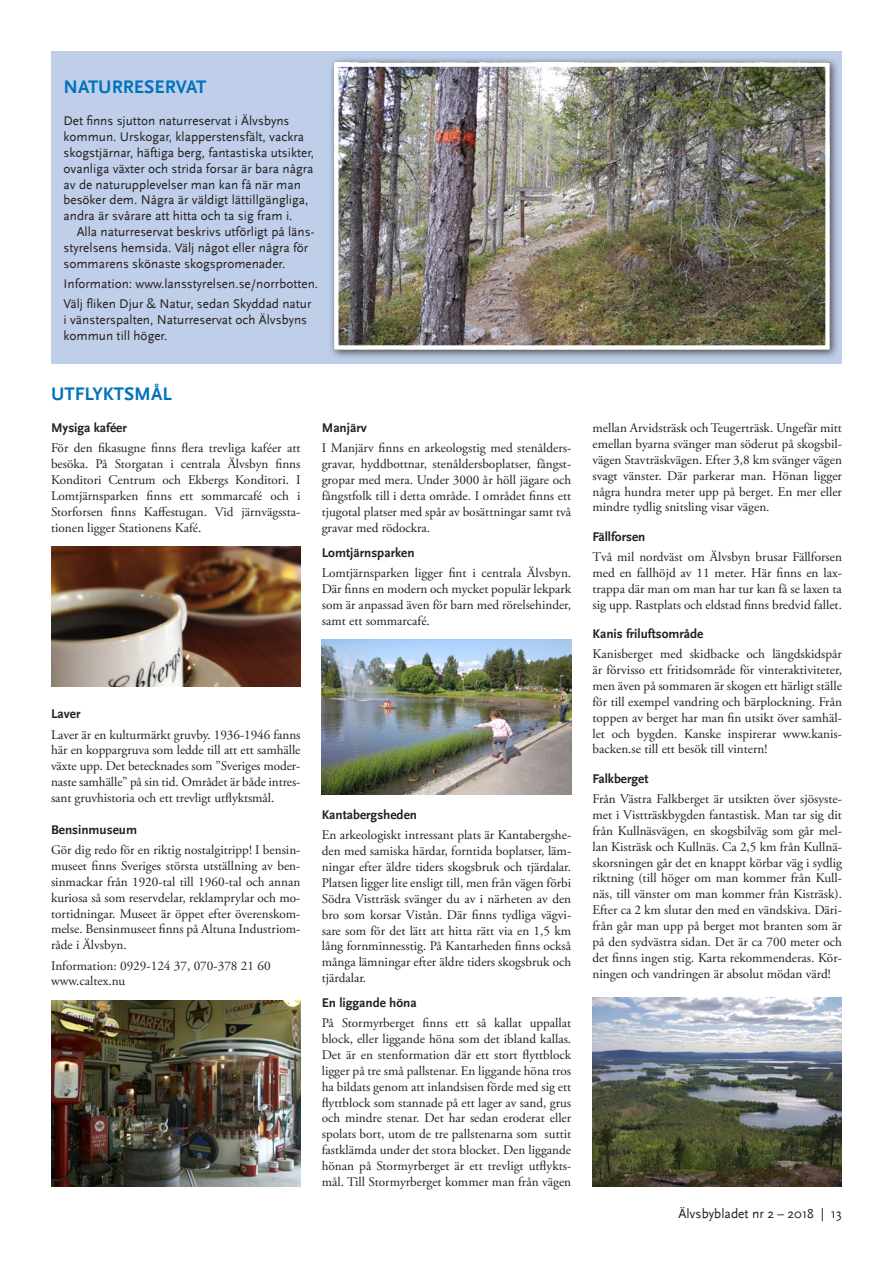
<style>
.page{position:relative;width:893px;height:1263px;background:#fff}
.page>*{position:absolute;margin:0;border:0;box-sizing:border-box;transform-origin:0 0}
.t1{font:700 19.05px "Scala Sans";color:#0073bc}
.t2{font:13.5px "Scala Sans";color:#231f20}
.t3{font:13.2px/15.9px "Adobe Garamond Pro";color:#231f20;text-align:justify}
.t4{font:13.2px "Scala Sans";color:#231f20}
.t5{font:700 13.2px "Scala Sans";color:#231f20}
</style>
<div class="page">
<img style="left:51px;top:546px;width:249px;height:141px">
<img style="left:51px;top:1000px;width:249px;height:186px">
<img style="left:322px;top:639px;width:249px;height:155px">
<div style="left:51px;top:51px;width:791px;height:312px;background:#c0cfe9"></div>
<div style="left:328px;top:56px;width:512px;height:304px;background:#231f20;opacity:.75"></div>
<img style="left:339px;top:67px;width:486px;height:278px">
<div style="left:334px;top:62px;width:496px;height:288px;border:4px solid #fff"></div>
<img style="left:592px;top:997px;width:250px;height:189px">
<p class="t1" style="left:64px;top:77px;width:144px">NATURRESERVAT</p>
<p class="t4" style="left:64px;top:114px;width:227px">Det finns sjutton naturreservat i Älvsbyns</p>
<p class="t4" style="left:64px;top:129px;width:242px">kommun. Urskogar, klapperstensfält, vackra</p>
<p class="t4" style="left:64px;top:145px;width:252px">skogstjärnar, häftiga berg, fantastiska utsikter,</p>
<p class="t4" style="left:64px;top:161px;width:251px">ovanliga växter och strida forsar är bara några</p>
<p class="t4" style="left:64px;top:177px;width:239px">av de naturupplevelser man kan få när man</p>
<p class="t4" style="left:64px;top:193px;width:246px">besöker dem. Några är väldigt lättillgängliga,</p>
<p class="t4" style="left:64px;top:209px;width:231px">andra är svårare att hitta och ta sig fram i.</p>
<p class="t4" style="left:77px;top:225px;width:239px">Alla naturreservat beskrivs utförligt på läns-</p>
<p class="t4" style="left:64px;top:240px;width:246px">styrelsens hemsida. Välj något eller några för</p>
<p class="t4" style="left:64px;top:256px;width:223px">sommarens skönaste skogspromenader.</p>
<p class="t4" style="left:64px;top:277px;width:256px">Information: www.lansstyrelsen.se/norrbotten.</p>
<p class="t4" style="left:64px;top:297px;width:250px">Välj fliken Djur &amp; Natur, sedan Skyddad natur</p>
<p class="t4" style="left:64px;top:313px;width:245px">i vänsterspalten, Naturreservat och Älvsbyns</p>
<p class="t4" style="left:64px;top:329px;width:105px">kommun till höger.</p>
<p class="t1" style="left:51px;top:384px;width:122px">UTFLYKTSMÅL</p>
<p class="t5" style="left:51px;top:421px;width:77px">Mysiga kaféer</p>
<p class="t3" style="left:51px;top:441px;width:251px">För den fikasugne finns flera trevliga kaféer att besöka. På Storgatan i centrala Älvsbyn finns Konditori Centrum och Ekbergs Konditori. I Lomtjärnsparken finns ett sommarcafé och i Storforsen finns Kaffestugan. Vid järnvägssta&shy;tionen ligger Stationens Kafé.</p>
<p class="t5" style="left:322px;top:421px;width:47px">Manjärv</p>
<p class="t3" style="left:322px;top:441px;width:251px">I Manjärv finns en arkeologstig med stenålders&shy;gravar, hyddbottnar, stenåldersboplatser, fångst&shy;gropar med mera. Under 3000 år höll jägare och fångstfolk till i detta område. I området finns ett tjugotal platser med spår av bosättningar samt två gravar med rödockra.</p>
<p class="t5" style="left:322px;top:545px;width:94px">Lomtjärnsparken</p>
<p class="t3" style="left:322px;top:565px;width:251px">Lomtjärnsparken ligger fint i centrala Älvsbyn.<br>Där finns en modern och mycket populär lekpark som är anpassad även för barn med rörelsehinder, samt ett sommarcafé.</p>
<p class="t5" style="left:51px;top:707px;width:31px">Laver</p>
<p class="t3" style="left:51px;top:727px;width:251px">Laver är en kulturmärkt gruvby. 1936-1946 fanns här en koppargruva som ledde till att ett samhälle växte upp. Det betecknades som ”Sveriges moder&shy;naste samhälle” på sin tid. Området är både intres&shy;sant gruvhistoria och ett trevligt utflyktsmål.</p>
<p class="t5" style="left:51px;top:822px;width:88px">Bensinmuseum</p>
<p class="t3" style="left:51px;top:842px;width:251px">Gör dig redo för en riktig nostalgitripp! I bensin&shy;museet finns Sveriges största utställning av ben&shy;sinmackar från 1920-tal till 1960-tal och annan kuriosa så som reservdelar, reklamprylar och mo&shy;tortidningar. Museet är öppet efter överenskom&shy;melse. Bensinmuseet finns på Altuna Industriom&shy;råde i Älvsbyn.</p>
<p class="t3" style="left:51px;top:958px;width:221px">Information: 0929-124 37, 070-378 21 60</p>
<p class="t3" style="left:51px;top:974px;width:76px">www.caltex.nu</p>
<p class="t5" style="left:322px;top:808px;width:97px">Kantabergsheden</p>
<p class="t3" style="left:322px;top:828px;width:251px">En arkeologiskt intressant plats är Kantabergshe&shy;den med samiska härdar, forntida boplatser, läm&shy;ningar efter äldre tiders skogsbruk och tjärdalar.<br>Platsen ligger lite ensligt till, men från vägen förbi Södra Vistträsk svänger du av i närheten av den bro som korsar Vistån. Där finns tydliga vägvi&shy;sare som för det lätt att hitta rätt via en 1,5 km lång fornminnesstig. På Kantarheden finns också många lämningar efter äldre tiders skogsbruk och tjärdalar.</p>
<p class="t5" style="left:322px;top:995px;width:96px">En liggande höna</p>
<p class="t3" style="left:322px;top:1015px;width:251px">På Stormyrberget finns ett så kallat uppallat block, eller liggande höna som det ibland kallas.<br>Det är en stenformation där ett stort flyttblock ligger på tre små pallstenar. En liggande höna tros ha bildats genom att inlandsisen förde med sig ett flyttblock som stannade på ett lager av sand, grus och mindre stenar. Det har sedan eroderat eller spolats bort, utom de tre pallstenarna som suttit fastklämda under det stora blocket. Den liggande hönan på Stormyrberget är ett trevligt utflykts&shy;mål. Till Stormyrberget kommer man från vägen</p>
<p class="t3" style="left:592px;top:420px;width:251px">mellan Arvidsträsk och Teugerträsk. Ungefär mitt emellan byarna svänger man söderut på skogsbil&shy;vägen Stavträskvägen. Efter 3,8 km svänger vägen svagt vänster. Där parkerar man. Hönan ligger några hundra meter upp på berget. En mer eller mindre tydlig snitsling visar vägen.</p>
<p class="t5" style="left:592px;top:529px;width:54px">Fällforsen</p>
<p class="t3" style="left:592px;top:549px;width:251px">Två mil nordväst om Älvsbyn brusar Fällforsen med en fallhöjd av 11 meter. Här finns en lax&shy;trappa där man om man har tur kan få se laxen ta sig upp. Rastplats och eldstad finns bredvid fallet.</p>
<p class="t5" style="left:592px;top:627px;width:112px">Kanis friluftsområde</p>
<p class="t3" style="left:592px;top:647px;width:251px">Kanisberget med skidbacke och längdskidspår är förvisso ett fritidsområde för vinteraktiviteter, men även på sommaren är skogen ett härligt ställe för till exempel vandring och bärplockning. Från toppen av berget har man fin utsikt över samhäl&shy;let och bygden. Kanske inspirerar www.kanis&shy;backen.se till ett besök till vintern!</p>
<p class="t5" style="left:592px;top:771px;width:58px">Falkberget</p>
<p class="t3" style="left:592px;top:791px;width:251px">Från Västra Falkberget är utsikten över sjösyste&shy;met i Vistträskbygden fantastisk. Man tar sig dit från Kullnäsvägen, en skogsbilväg som går mel&shy;lan Kisträsk och Kullnäs. Ca 2,5 km från Kullnä&shy;skorsningen går det en knappt körbar väg i sydlig riktning (till höger om man kommer från Kull&shy;näs, till vänster om man kommer från Kisträsk).<br>Efter ca 2 km slutar den med en vändskiva. Däri&shy;från går man upp på berget mot branten som är på den sydvästra sidan. Det är ca 700 meter och det finns ingen stig. Karta rekommenderas. Kör&shy;ningen och vandringen är absolut mödan värd!</p>
<p class="t2" style="left:678px;top:1206px;width:165px">Älvsbybladet nr 2 – 2018 | 13</p>
</div>
